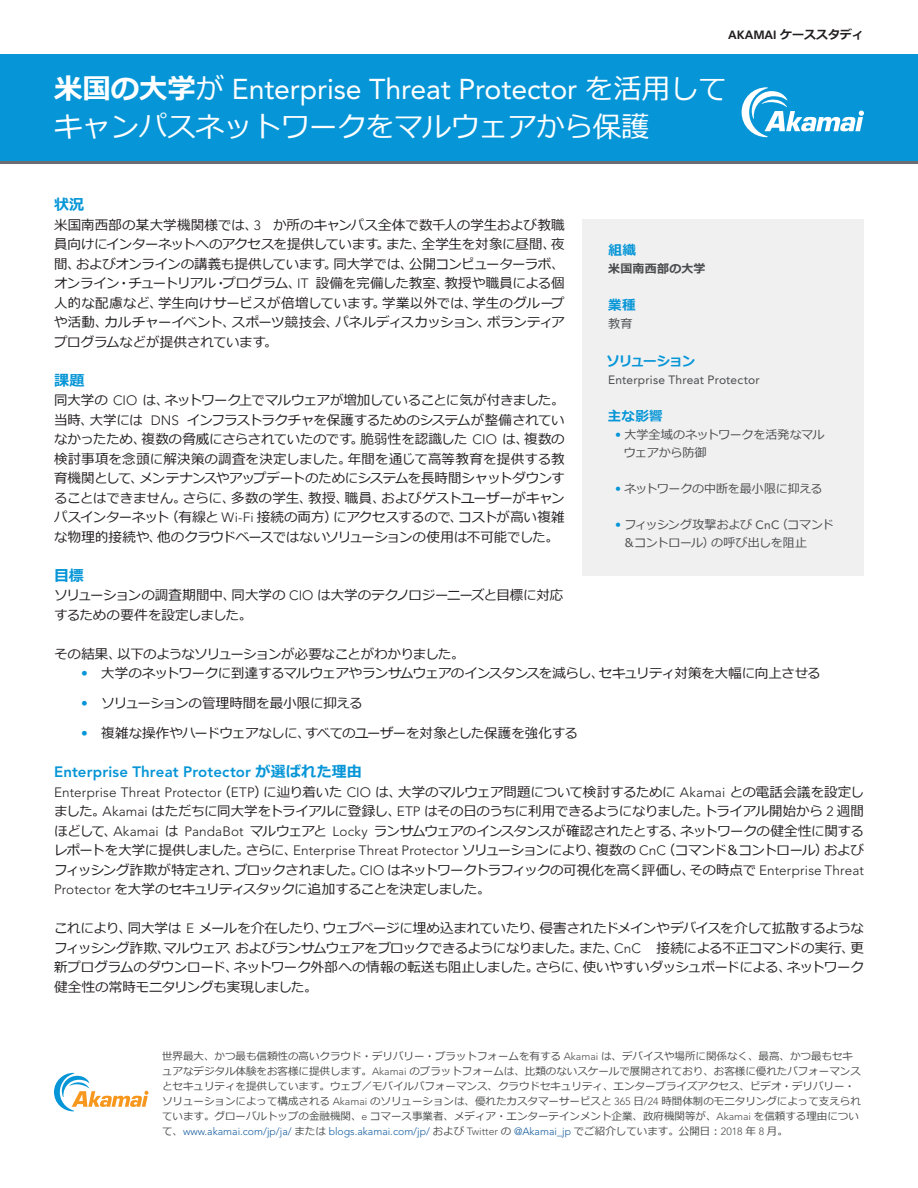
<style>
.page{position:relative;width:918px;height:1188px;background:#fff}
.page>*{position:absolute;margin:0;border:0;box-sizing:border-box;transform-origin:0 0}
.body_copy{font:28.5px/37.5px "Meiryo";letter-spacing:-.005em;color:#fff}
.t1{font:800 15px "Avenir LT Std";letter-spacing:.01em;color:#0696d7}
.t2{font:700 15px "Meiryo";color:#0696d7}
.body_copy-2{font:13.5px/19.5px "Meiryo";letter-spacing:-.03em;color:#231f20;text-align:justify}
.body_copy-3{font:13.5px "Meiryo";letter-spacing:-.01em;color:#231f20}
.t3{font:700 13.5px "Meiryo";color:#0696d7}
.t4{font:700 13.5px "Meiryo";letter-spacing:-.085em;color:#0696d7}
.body_copy_-_benefits{font:12px/18px "Meiryo";letter-spacing:-.01em;color:#4b4c4d}
.body_copy_-_benefits-2{font:12px "Avenir LT Std";letter-spacing:.015em;color:#4b4c4d}
.t5{font:700 12px "Meiryo";color:#231f20}
.t6{font:700 12px "Meiryo";letter-spacing:.015em;color:#4b4c4d}
.boilerplate{font:10.5px/15px "Meiryo";color:#4b4c4d}
.s1{font-family:"Frutiger 65"}
.s2{font-weight:700}
.s3{font-family:"Avenir LT Std"}
.s4{font-family:"Avenir LT Std";font-weight:300}
.s5{font-family:"Avenir LT Std";font-weight:300;color:#0696d7}
.s6{font-family:"Meiryo";font-weight:700}
.s7{font-family:"Avenir LT Std";color:#0696d7}
.s8{font-family:"Avenir LT Std";font-weight:300;color:#175d9e}
</style>
<div class="page">
<div style="left:0;top:54px;width:918px;height:108px;background:#0696d7"></div>
<hr style="left:0;top:161px;width:918px;height:3px;background:#6c6d70">
<svg style="left:742px;top:87px;width:122px;height:50px"></svg>
<div style="left:583px;top:220px;width:281px;height:356px;background:#f0f0f1"></div>
<svg style="left:54px;top:1073px;width:94px;height:38px"></svg>
<p class="t5" style="left:728px;top:27px;width:137px"><span class="s1">AKAMAI</span> ケーススタディ</p>
<p class="body_copy" style="left:54px;top:72px;width:674px"><span class="s2">米国の大学</span>が <span class="s3">Enterprise Threat Protector</span> を活用してキャンパスネットワークをマルウェアから保護</p>
<p class="t2" style="left:54px;top:194px;width:32px">状況</p>
<p class="body_copy-2" style="left:54px;top:216px;width:512px">米国南西部の某大学機関様では、<span class="s4">3</span> か所のキャンパス全体で数千人の学生および教職員向けにインターネットへのアクセスを提供しています。また、全学生を対象に昼間、夜間、およびオンラインの講義も提供しています。同大学では、公開コンピューターラボ、オンライン・チュートリアル・プログラム、<span class="s4">IT</span> 設備を完備した教室、教授や職員による個人的な配慮など、学生向けサービスが倍増しています。学業以外では、学生のグループや活動、カルチャーイベント、スポーツ競技会、パネルディスカッション、ボランティアプログラムなどが提供されています。</p>
<p class="t2" style="left:54px;top:370px;width:32px">課題</p>
<p class="body_copy-2" style="left:54px;top:391px;width:512px">同大学の <span class="s4">CIO</span> は、ネットワーク上でマルウェアが増加していることに気が付きました。当時、大学には <span class="s4">DNS</span> インフラストラクチャを保護するためのシステムが整備されていなかったため、複数の脅威にさらされていたのです。脆弱性を認識した <span class="s4">CIO</span> は、複数の検討事項を念頭に解決策の調査を決定しました。年間を通じて高等教育を提供する教育機関として、メンテナンスやアップデートのためにシステムを長時間シャットダウンすることはできません。さらに、多数の学生、教授、職員、およびゲストユーザーがキャンパスインターネット（有線と <span class="s4">Wi-Fi</span> 接続の両方）にアクセスするので、コストが高い複雑な物理的接続や、他のクラウドベースではないソリューションの使用は不可能でした。</p>
<p class="t2" style="left:54px;top:565px;width:31px">目標</p>
<p class="body_copy-2" style="left:54px;top:586px;width:511px">ソリューションの調査期間中、同大学の <span class="s4">CIO</span> は大学のテクノロジーニーズと目標に対応するための要件を設定しました。</p>
<p class="body_copy-2" style="left:54px;top:645px;width:412px">その結果、以下のようなソリューションが必要なことがわかりました。</p>
<p class="body_copy-2" style="left:81px;top:664px;width:741px"><span class="s5">•</span> 大学のネットワークに到達するマルウェアやランサムウェアのインスタンスを減らし、セキュリティ対策を大幅に向上させる</p>
<p class="body_copy-3" style="left:81px;top:694px;width:283px"><span class="s5">•</span> ソリューションの管理時間を最小限に抑える</p>
<p class="body_copy-2" style="left:81px;top:724px;width:499px"><span class="s5">•</span> 複雑な操作やハードウェアなしに、すべてのユーザーを対象とした保護を強化する</p>
<p class="t1" style="left:54px;top:763px;width:309px">Enterprise Threat Protector <span class="s6">が選ばれた理由</span></p>
<p class="body_copy-2" style="left:54px;top:783px;width:812px"><span class="s4">Enterprise Threat Protector</span>（<span class="s4">ETP</span>）に辿り着いた <span class="s4">CIO</span> は、大学のマルウェア問題について検討するために <span class="s4">Akamai</span> との電話会議を設定しました。<span class="s4">Akamai</span> はただちに同大学をトライアルに登録し、<span class="s4">ETP</span> はその日のうちに利用できるようになりました。トライアル開始から <span class="s4">2</span> 週間ほどして、<span class="s4">Akamai</span> は <span class="s4">PandaBot</span> マルウェアと <span class="s4">Locky</span> ランサムウェアのインスタンスが確認されたとする、ネットワークの健全性に関するレポートを大学に提供しました。さらに、<span class="s4">Enterprise Threat Protector</span> ソリューションにより、複数の <span class="s4">CnC</span>（コマンド＆コントロール）およびフィッシング詐欺が特定され、ブロックされました。<span class="s4">CIO</span> はネットワークトラフィックの可視化を高く評価し、その時点で <span class="s4">Enterprise Threat Protector</span> を大学のセキュリティスタックに追加することを決定しました。</p>
<p class="body_copy-2" style="left:54px;top:919px;width:812px">これにより、同大学は <span class="s4">E</span> メールを介在したり、ウェブページに埋め込まれていたり、侵害されたドメインやデバイスを介して拡散するようなフィッシング詐欺、マルウェア、およびランサムウェアをブロックできるようになりました。また、<span class="s4">CnC</span> 接続による不正コマンドの実行、更新プログラムのダウンロード、ネットワーク外部への情報の転送も阻止しました。さらに、使いやすいダッシュボードによる、ネットワーク健全性の常時モニタリングも実現しました。</p>
<p class="t3" style="left:609px;top:241px;width:29px">組織</p>
<p class="t6" style="left:608px;top:260px;width:99px">米国南西部の大学</p>
<p class="t3" style="left:608px;top:296px;width:29px">業種</p>
<p class="body_copy_-_benefits" style="left:608px;top:316px;width:26px">教育</p>
<p class="t4" style="left:607px;top:352px;width:90px">ソリューション</p>
<p class="body_copy_-_benefits-2" style="left:608px;top:373px;width:153px">Enterprise Threat Protector</p>
<p class="t3" style="left:608px;top:407px;width:56px">主な影響</p>
<p class="body_copy_-_benefits" style="left:624px;top:427px;width:202px;text-indent:-9px"><span class="s7">•</span> 大学全域のネットワークを活発なマルウェアから防御</p>
<p class="body_copy_-_benefits" style="left:615px;top:481px;width:209px"><span class="s7">•</span> ネットワークの中断を最小限に抑える</p>
<p class="body_copy_-_benefits" style="left:623px;top:517px;width:212px;text-indent:-8px"><span class="s7">•</span> フィッシング攻撃および <span class="s3">CnC</span>（コマンド＆コントロール）の呼び出しを阻止</p>
<p class="boilerplate" style="left:162px;top:1049px;width:700px">世界最大、かつ最も信頼性の高いクラウド・デリバリー・プラットフォームを有する <span class="s4">Akamai</span> は、デバイスや場所に関係なく、最高、かつ最もセキュアなデジタル体験をお客様に提供します。<span class="s4">Akamai</span> のプラットフォームは、比類のないスケールで展開されており、お客様に優れたパフォーマンスとセキュリティを提供しています。ウェブ／モバイルパフォーマンス、クラウドセキュリティ、エンタープライズアクセス、ビデオ・デリバリー・ソリューションによって構成される <span class="s4">Akamai</span> のソリューションは、優れたカスタマーサービスと <span class="s4">365</span> 日<span class="s4">/24</span> 時間体制のモニタリングによって支えられています。グローバルトップの金融機関、<span class="s4">e</span> コマース事業者、メディア・エンターテインメント企業、政府機関等が、<span class="s4">Akamai</span> を信頼する理由について、<span class="s8">www.akamai.com/jp/ja/</span> または <span class="s8">blogs.akamai.com/jp/</span> および <span class="s4">Twitter</span> の <span class="s8">@Akamai_jp</span> でご紹介しています。公開日：<span class="s4">2018</span> 年 <span class="s4">8</span> 月。</p>
</div>
